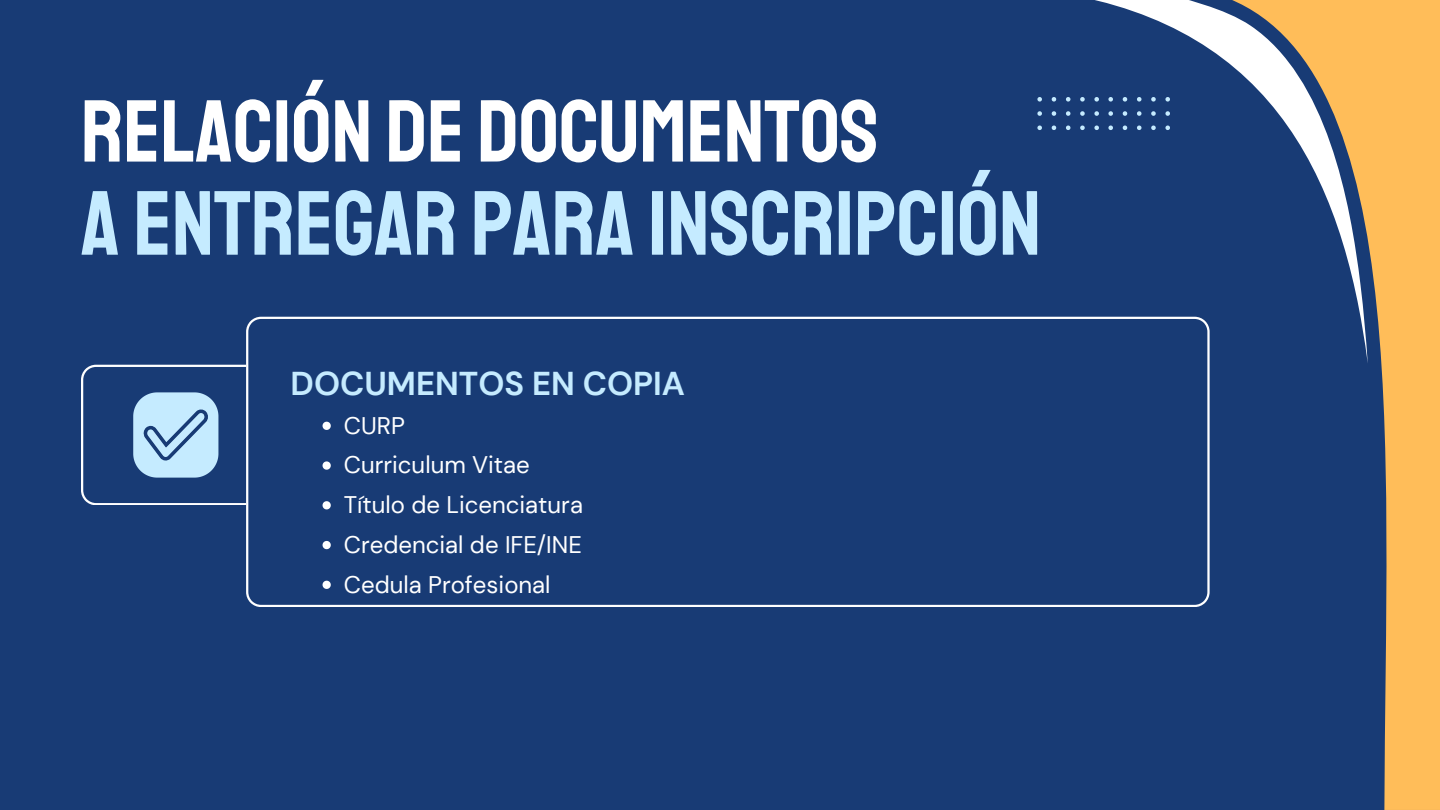
<style>
.page{position:relative;width:1440px;height:810px;background:#183b75}
.page>*{position:absolute;margin:0;border:0;box-sizing:border-box;transform-origin:0 0}
.t1{font:91.4px "Staatliches";color:#c5ebff}
.t2{font:88.1px "Staatliches";color:#fff}
.t3{font:700 33px "DM Sans";color:#c5ebff}
.t4{font:24px/39.8px "DM Sans";color:#fff}
</style>
<div class="page">
<svg style="left:1037px;top:0;width:163px;height:317px"></svg>
<svg style="left:1200px;top:0;width:240px;height:810px"></svg>
<svg style="left:1037px;top:96px;width:62px;height:34px"></svg>
<svg style="left:1108px;top:96px;width:62px;height:34px"></svg>
<svg style="left:246px;top:317px;width:964px;height:290px"></svg>
<svg style="left:323px;top:422px;width:8px;height:8px"></svg>
<svg style="left:323px;top:461px;width:8px;height:9px"></svg>
<svg style="left:323px;top:501px;width:8px;height:8px"></svg>
<svg style="left:323px;top:541px;width:8px;height:8px"></svg>
<svg style="left:323px;top:581px;width:8px;height:8px"></svg>
<svg style="left:81px;top:365px;width:209px;height:140px"></svg>
<h2 class="t2" style="left:81px;top:78px;width:799px">RELACIÓN DE DOCUMENTOS</h2>
<h1 class="t1" style="left:81px;top:168px;width:962px">A ENTREGAR PARA INSCRIPCIÓN</h1>
<h3 class="t3" style="left:291px;top:362px;width:396px">DOCUMENTOS EN COPIA</h3>
<p class="t4" style="left:344px;top:406px;width:241px">CURP<br>Curriculum Vitae<br>Título de Licenciatura<br>Credencial de IFE/INE<br>Cedula Profesional</p>
</div>
